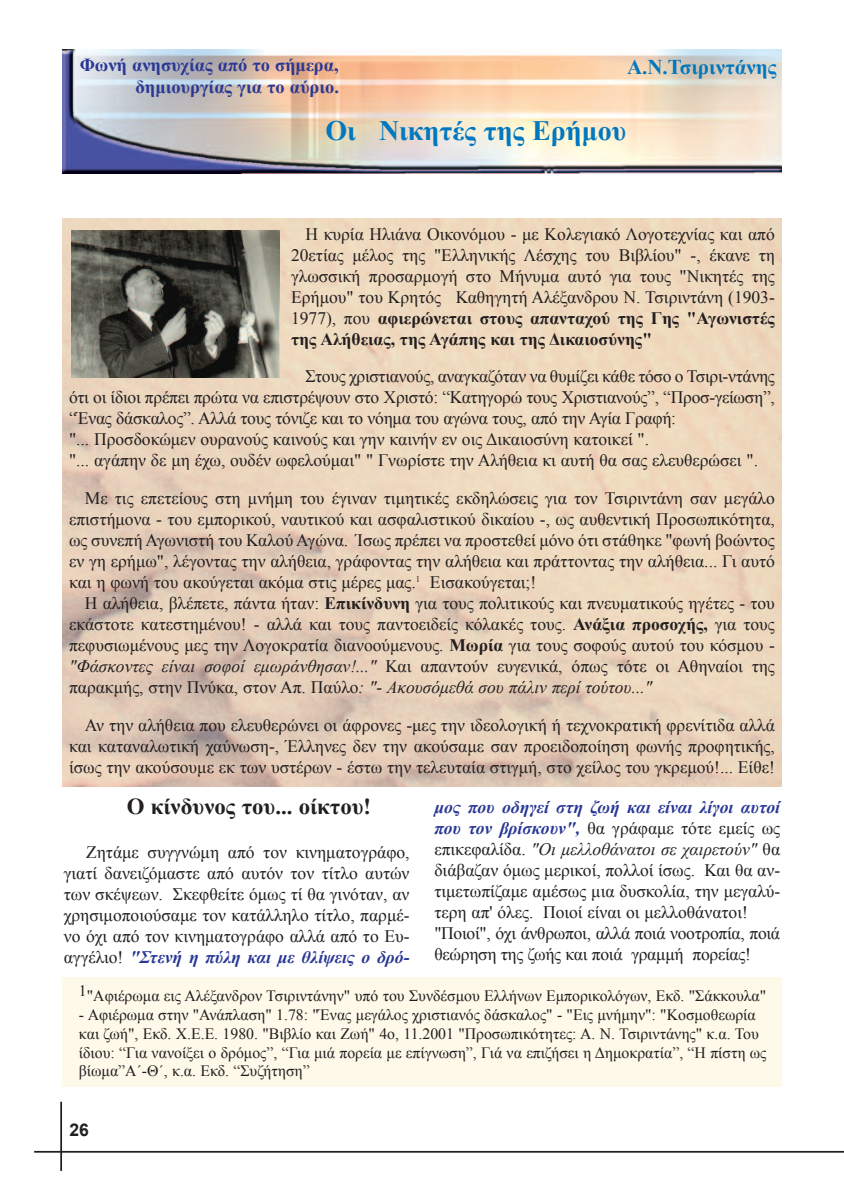
<style>
.page{position:relative;width:844px;height:1201px;background:#fff}
.page>*{position:absolute;margin:0;border:0;box-sizing:border-box;transform-origin:0 0}
.t1{font:700 28px "Times New Roman";color:#0078c0}
.t2{font:700 22.75px "Times New Roman";color:#231f20}
.t3{font:700 21px "Times New Roman";color:#0077c0}
.t4{font:700 18.38px "Times New Roman";color:#293795}
.t5{font:17.5px/21px "Times New Roman";color:#231f20;text-align:justify}
.t6{font:700 17.5px "Arial";color:#231f20}
.t7{font:15.75px/18.9px "Times New Roman";color:#231f20}
.s1{font-weight:700}
.s2{font-style:italic}
.s3{font-weight:700;font-style:italic;color:#293795}
</style>
<div class="page">
<img style="left:62px;top:50px;width:719px;height:124px">
<img style="left:62px;top:218px;width:719px;height:568px">
<hr style="left:34px;top:1150px;width:809px;height:2px;background:#231f20">
<hr style="left:60px;top:1101px;width:2px;height:69px;background:#231f20">
<div style="left:62px;top:977px;width:719px;height:110px;background:#fef9e9"></div>
<img style="left:71px;top:231px;width:208px;height:146px">
<p class="t4" style="left:80px;top:55px;width:260px">Φωνή ανησυχίας από το σήμερα,</p>
<p class="t3" style="left:626px;top:56px;width:151px">Α.Ν.Τσιριντάνης</p>
<p class="t4" style="left:135px;top:77px;width:205px">δημιουργίας για το αύριο.</p>
<h1 class="t1" style="left:325px;top:115px;width:302px">Οι Νικητές της Ερήμου</h1>
<p class="t5" style="left:291px;top:223px;width:485px;text-indent:14px">Η κυρία Ηλιάνα Οικονόμου - με Κολεγιακό Λογοτεχνίας και από 20ετίας μέλος της "Ελληνικής Λέσχης του Βιβλίου" -, έκανε τη γλωσσική προσαρμογή στο Μήνυμα αυτό για τους "Νικητές της Ερήμου" του Κρητός Καθηγητή Αλέξανδρου Ν. Τσιριντάνη (1903- 1977), που <span class="s1">αφιερώνεται στους απανταχού της Γης "Αγωνιστές της Αλήθειας, της Αγάπης και της Δικαιοσύνης"</span></p>
<p class="t5" style="left:69px;top:366px;width:707px;text-align:left;text-indent:236px">Στους χριστιανούς, αναγκαζόταν να θυμίζει κάθε τόσο ο Τσιρι-ντάνης ότι οι ίδιοι πρέπει πρώτα να επιστρέψουν στο Χριστό: “Κατηγορώ τους Χριστιανούς”, “Προσ-γείωση”, “Ένας δάσκαλος”. Αλλά τους τόνιζε και το νόημα του αγώνα τους, από την Αγία Γραφή:<br>"... Προσδοκώμεν ουρανούς καινούς και γην καινήν εν οις Δικαιοσύνη κατοικεί ".<br>"... αγάπην δε μη έχω, ουδέν ωφελούμαι" " Γνωρίστε την Αλήθεια κι αυτή θα σας ελευθερώσει ".</p>
<p class="t5" style="left:69px;top:488px;width:707px;text-indent:16px">Με τις επετείους στη μνήμη του έγιναν τιμητικές εκδηλώσεις για τον Τσιριντάνη σαν μεγάλο επιστήμονα - του εμπορικού, ναυτικού και ασφαλιστικού δικαίου -, ως αυθεντική Προσωπικότητα, ως συνεπή Αγωνιστή του Καλού Αγώνα. Ίσως πρέπει να προστεθεί μόνο ότι στάθηκε "φωνή βοώντος εν γη ερήμω", λέγοντας την αλήθεια, γράφοντας την αλήθεια και πράττοντας την αλήθεια... Γι αυτό και η φωνή του ακούγεται ακόμα στις μέρες μας.<sup>1</sup> Εισακούγεται;!</p>
<p class="t5" style="left:69px;top:593px;width:707px;text-indent:16px">Η αλήθεια, βλέπετε, πάντα ήταν: <span class="s1">Επικίνδυνη</span> για τους πολιτικούς και πνευματικούς ηγέτες - του εκάστοτε κατεστημένου! - αλλά και τους παντοειδείς κόλακές τους. <span class="s1">Ανάξια προσοχής,</span> για τους πεφυσιωμένους μες την Λογοκρατία διανοούμενους. <span class="s1">Μωρία</span> για τους σοφούς αυτού του κόσμου - <span class="s2">"Φάσκοντες είναι σοφοί εμωράνθησαν!..."</span> Και απαντούν ευγενικά, όπως τότε οι Αθηναίοι της παρακμής, στην Πνύκα, στον Απ. Παύλο<span class="s2">: "- Ακουσόμεθά σου πάλιν περί τούτου..."</span></p>
<p class="t5" style="left:69px;top:714px;width:707px;text-indent:16px">Αν την αλήθεια που ελευθερώνει οι άφρονες -μες την ιδεολογική ή τεχνοκρατική φρενίτιδα αλλά και καταναλωτική χαύνωση-, Έλληνες δεν την ακούσαμε σαν προειδοποίηση φωνής προφητικής, ίσως την ακούσουμε εκ των υστέρων - έστω την τελευταία στιγμή, στο χείλος του γκρεμού!... Είθε!</p>
<h2 class="t2" style="left:127px;top:793px;width:246px">Ο κίνδυνος του... οίκτου!</h2>
<p class="t5" style="left:64px;top:841px;width:347px;text-indent:22px">Ζητάμε συγγνώμη από τον κινηματογράφο, γιατί δανειζόμαστε από αυτόν τον τίτλο αυτών των σκέψεων. Σκεφθείτε όμως τί θα γινόταν, αν χρησιμοποιούσαμε τον κατάλληλο τίτλο, παρμέ&shy;νο όχι από τον κινηματογράφο αλλά από το Ευ&shy;αγγέλιο! <span class="s3">"Στενή η πύλη και με θλίψεις ο δρό-</span></p>
<p class="t5" style="left:434px;top:796px;width:347px;text-align:left"><span class="s3">μος που οδηγεί στη ζωή και είναι λίγοι αυτοί που τον βρίσκουν",</span> θα γράφαμε τότε εμείς ως επικεφαλίδα. <span class="s2">"Οι μελλοθάνατοι σε χαιρετούν"</span> θα διάβαζαν όμως μερικοί, πολλοί ίσως. Και θα αν&shy;τιμετωπίζαμε αμέσως μια δυσκολία, την μεγαλύ&shy;τερη απ' όλες. Ποιοί είναι οι μελλοθάνατοι! "Ποιοί", όχι άνθρωποι, αλλά ποιά νοοτροπία, ποιά θεώρηση της ζωής και ποιά γραμμή πορείας!</p>
<p class="t7" style="left:79px;top:986px;width:688px">1"Αφιέρωμα εις Αλέξανδρον Τσιριντάνην" υπό του Συνδέσμου Ελλήνων Εμπορικολόγων, Εκδ. "Σάκκουλα"</p>
<p class="t7" style="left:79px;top:1004px;width:689px">- Αφιέρωμα στην "Ανάπλαση" 1.78: "Ένας μεγάλος χριστιανός δάσκαλος" - "Εις μνήμην": "Κοσμοθεωρία και ζωή", Εκδ. Χ.Ε.Ε. 1980. "Βιβλίο και Ζωή" 4ο, 11.2001 "Προσωπικότητες: Α. Ν. Τσιριντάνης" κ.α. Του ίδιου: “Για νανοίξει ο δρόμος”, “Για μιά πορεία με επίγνωση”, Γιά να επιζήσει η Δημοκρατία”, “Η πίστη ως βίωμα”Α΄-Θ΄, κ.α. Εκδ. “Συζήτηση”</p>
<p class="t6" style="left:69px;top:1119px;width:21px">26</p>
</div>
